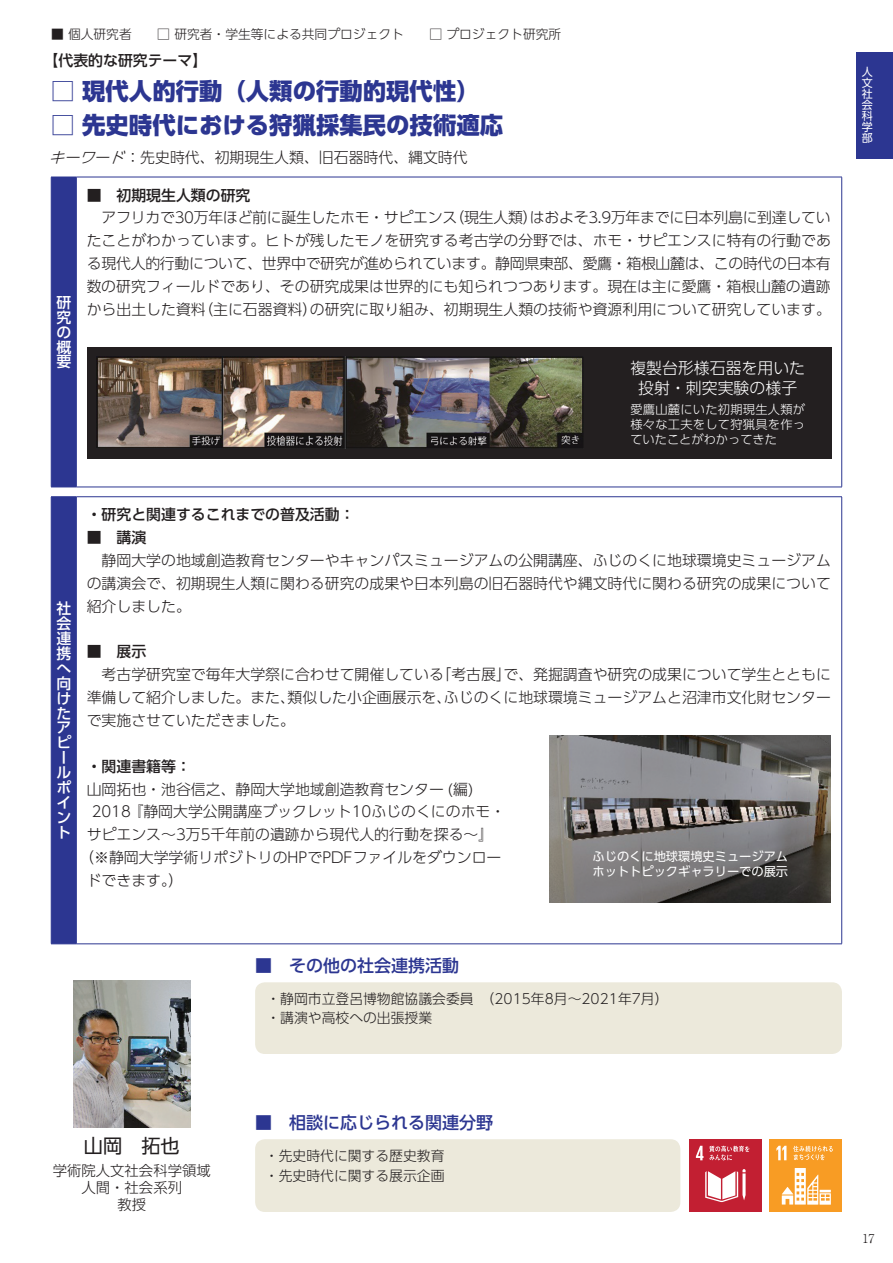
<style>
.page{position:relative;width:893px;height:1263px;background:#fff}
.page>*{position:absolute;margin:0;border:0;box-sizing:border-box;transform-origin:0 0}
.t1{font:800 23.4px "UD Shin Go Pro";color:#2c3691}
.t2{font:19.2px "UD Shin Go Pro";color:#231f20}
.t3{font:500 16.95px "UD Shin Go Pro";color:#2c3691}
.t4{font:300 15.9px/19.5px "UD Shin Go Pro";color:#fff;text-align:center}
.t5{font:300 14.85px/22.8px "UD Shin Go Pro";color:#231f20;text-align:justify}
.t6{font:500 14.85px/22.8px "UD Shin Go Pro";color:#231f20}
.t7{font:500 14.85px/14.9px "UD Shin Go Pro";color:#fff;text-align:justify}
.t8{font:300 14.4px/17px "UD Shin Go Pro";color:#231f20;text-align:center}
.t9{font:300 13.8px/19.2px "UD Shin Go Pro";color:#231f20}
.t10{font:300 12.75px "UD Shin Go Pro";color:#231f20}
.t11{font:300 12.15px/14.7px "UD Shin Go Pro";letter-spacing:.025em;color:#fff;text-align:justify}
.t12{font:12.15px/14.9px "UD Shin Go Pro";color:#fff}
.t13{font:300 12.15px "Ryumin Pro";color:#231f20}
.t14{font:10.95px/10.9px "UD Shin Go Pro";color:#fff;text-align:justify}
.s1{font-style:italic}
</style>
<div class="page">
<div style="left:255px;top:982px;width:587px;height:72px;background:#ece9db;border-radius:10px"></div>
<div style="left:255px;top:1139px;width:425px;height:73px;background:#ece9db;border-radius:10px"></div>
<img style="left:73px;top:981px;width:117px;height:146px">
<hr style="left:76px;top:177px;width:766px;height:1px;background:#2c3691">
<hr style="left:76px;top:177px;width:1px;height:310px;background:#2c3691">
<hr style="left:841px;top:177px;width:1px;height:310px;background:#2c3691">
<hr style="left:76px;top:487px;width:766px;height:1px;background:#2c3691">
<hr style="left:76px;top:496px;width:766px;height:1px;background:#2c3691">
<hr style="left:76px;top:497px;width:1px;height:447px;background:#2c3691">
<hr style="left:841px;top:497px;width:1px;height:447px;background:#2c3691">
<div style="left:51px;top:177px;width:25px;height:767px;background:#2c3691"></div>
<hr style="left:76px;top:943px;width:766px;height:1px;background:#2c3691">
<div style="left:770px;top:1140px;width:72px;height:72px;background:#f89c24"></div>
<svg style="left:782px;top:1168px;width:49px;height:37px"></svg>
<svg style="left:776px;top:1146px;width:10px;height:14px"></svg>
<svg style="left:793px;top:1146px;width:40px;height:14px"></svg>
<div style="left:689px;top:1140px;width:72px;height:72px;background:#c21f32"></div>
<svg style="left:705px;top:1169px;width:41px;height:33px"></svg>
<svg style="left:696px;top:1146px;width:7px;height:14px"></svg>
<svg style="left:709px;top:1146px;width:40px;height:14px"></svg>
<div style="left:87px;top:347px;width:744px;height:111px;background:#231f20"></div>
<img style="left:97px;top:357px;width:486px;height:91px">
<img style="left:550px;top:736px;width:281px;height:166px">
<div style="left:857px;top:52px;width:36px;height:106px;background:#2c3691"></div>
<p class="t10" style="left:51px;top:24px;width:512px">■ 個人研究者　　□ 研究者・学生等による共同プロジェクト　　□ プロジェクト研究所</p>
<p class="t6" style="left:44px;top:49px;width:165px">【代表的な研究テーマ】</p>
<h1 class="t1" style="left:51px;top:72px;width:430px">□ 現代人的行動（人類の行動的現代性）</h1>
<h1 class="t1" style="left:51px;top:106px;width:454px">□ 先史時代における狩猟採集民の技術適応</h1>
<p class="t5" style="left:49px;top:145px;width:420px"><span class="s1">キーワード</span>：先史時代、初期現生人類、旧石器時代、縄文時代</p>
<p class="t7" style="left:56px;top:294px;width:16px">研究の概要</p>
<p class="t6" style="left:87px;top:183px;width:165px">■　初期現生人類の研究</p>
<p class="t5" style="left:87px;top:206px;width:746px">　アフリカで30万年ほど前に誕生したホモ・サピエンス（現生人類）はおよそ3.9万年までに日本列島に到達していたことがわかっています。ヒトが残したモノを研究する考古学の分野では、ホモ・サピエンスに特有の行動である現代人的行動について、世界中で研究が進められています。静岡県東部、愛鷹・箱根山麓は、この時代の日本有数の研究フィールドであり、その研究成果は世界的にも知られつつあります。現在は主に愛鷹・箱根山麓の遺跡から出土した資料（主に石器資料）の研究に取り組み、初期現生人類の技術や資源利用について研究しています。</p>
<p class="t4" style="left:630px;top:358px;width:176px">複製台形様石器を用いた投射・刺突実験の様子</p>
<p class="t11" style="left:630px;top:402px;width:176px">愛鷹山麓にいた初期現生人類が様々な工夫をして狩猟具を作っていたことがわかってきた</p>
<p class="t7" style="left:56px;top:601px;width:16px;text-align:left">社会連携へ向けたアピールポイント</p>
<p class="t6" style="left:87px;top:503px;width:269px">・研究と関連するこれまでの普及活動：■　講演</p>
<p class="t5" style="left:87px;top:548px;width:746px">　静岡大学の地域創造教育センターやキャンパスミュージアムの公開講座、ふじのくに地球環境史ミュージアムの講演会で、初期現生人類に関わる研究の成果や日本列島の旧石器時代や縄文時代に関わる研究の成果について紹介しました。</p>
<p class="t6" style="left:87px;top:640px;width:61px">■　展示</p>
<p class="t5" style="left:87px;top:663px;width:746px">　考古学研究室で毎年大学祭に合わせて開催している「考古展」で、発掘調査や研究の成果について学生とともに準備して紹介しました。また、類似した小企画展示を、ふじのくに地球環境ミュージアムと沼津市文化財センターで実施させていただきました。</p>
<p class="t6" style="left:87px;top:754px;width:106px">・関連書籍等：</p>
<p class="t5" style="left:87px;top:777px;width:388px">山岡拓也・池谷信之、静岡大学地域創造教育センター (編)</p>
<p class="t5" style="left:92px;top:800px;width:415px">2018 『静岡大学公開講座ブックレット10ふじのくにのホモ・</p>
<p class="t5" style="left:87px;top:823px;width:408px">サピエンス～3万5千年前の遺跡から現代人的行動を探る～』</p>
<p class="t5" style="left:79px;top:845px;width:424px">（※静岡大学学術リポジトリのHPでPDFファイルをダウンロー</p>
<p class="t5" style="left:87px;top:868px;width:98px">ドできます。）</p>
<p class="t12" style="left:593px;top:848px;width:197px">ふじのくに地球環境史ミュージアムホットトピックギャラリーでの展示</p>
<p class="t3" style="left:255px;top:951px;width:206px">■　その他の社会連携活動</p>
<p class="t9" style="left:266px;top:989px;width:404px">・静岡市立登呂博物館協議会委員　（2015年8月～2021年7月）・講演や高校への出張授業</p>
<p class="t14" style="left:862px;top:66px;width:12px">人文社会科学部</p>
<p class="t3" style="left:255px;top:1108px;width:240px">■　相談に応じられる関連分野</p>
<p class="t9" style="left:265px;top:1146px;width:181px">・先史時代に関する歴史教育</p>
<p class="t2" style="left:84px;top:1130px;width:97px">山岡　拓也</p>
<p class="t8" style="left:53px;top:1162px;width:159px">学術院人文社会科学領域</p>
<p class="t9" style="left:265px;top:1165px;width:181px">・先史時代に関する展示企画</p>
<p class="t8" style="left:82px;top:1179px;width:102px">人間・社会系列教授</p>
<p class="t13" style="left:862px;top:1229px;width:14px">17</p>
</div>
